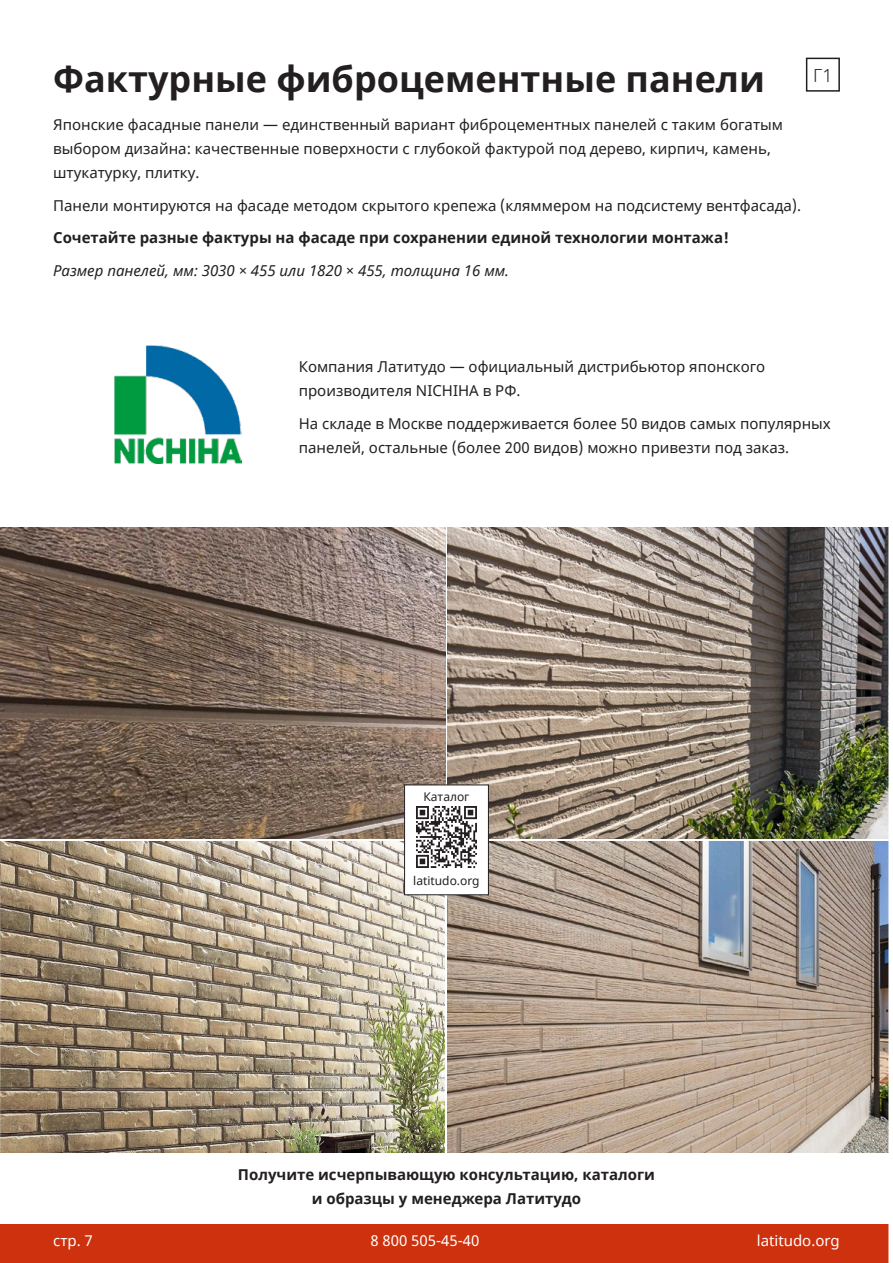
<style>
.page{position:relative;width:893px;height:1263px;background:#fff}
.page>*{position:absolute;margin:0;border:0;box-sizing:border-box;transform-origin:0 0}
.Заголовок_страницы{font:700 36px "Noto Sans";color:#231f20}
.горючесть_черная{font:300 18px "Noto Sans";color:#231f20}
.Обычный_текст{font:15px/24px "Noto Sans";color:#231f20}
.Обычный_текст-2{font:700 15px/24px "Noto Sans";color:#231f20;text-align:center}
.Обычный_текст-3{font:italic 15px "Noto Sans";color:#231f20}
.Обычный_текст-4{font:15px "Noto Sans";color:#fff}
.Заголовок_страницы-2{font:12px "Noto Sans";color:#231f20}
</style>
<div class="page">
<div style="left:0;top:1225px;width:893px;height:38px;background:#cd310d"></div>
<img style="left:0;top:527px;width:445px;height:312px">
<img style="left:0;top:841px;width:445px;height:311px">
<img style="left:448px;top:527px;width:440px;height:312px">
<img style="left:448px;top:841px;width:440px;height:311px">
<img style="left:115px;top:346px;width:126px;height:117px">
<div style="left:888px;top:0;width:5px;height:1263px;background:#fff"></div>
<div style="left:806px;top:58px;width:34px;height:34px;border:2px solid #231f20"></div>
<div style="left:405px;top:785px;width:83px;height:110px;background:#fff"></div>
<div style="left:404px;top:784px;width:85px;height:111px;border:1px solid #231f20"></div>
<img style="left:416px;top:806px;width:61px;height:61px">
<p class="Заголовок_страницы" style="left:53px;top:53px;width:713px">Фактурные фиброцементные панели</p>
<p class="Обычный_текст" style="left:53px;top:113px;width:731px">Японские фасадные панели — единственный вариант фиброцементных панелей с таким богатым выбором дизайна: качественные поверхности с глубокой фактурой под дерево, кирпич, камень, штукатурку, плитку.</p>
<p class="Обычный_текст" style="left:53px;top:194px;width:750px">Панели монтируются на фасаде методом скрытого крепежа (кляммером на подсистему вентфасада).</p>
<p class="Обычный_текст-2" style="left:53px;top:226px;width:677px">Сочетайте разные фактуры на фасаде при сохранении единой технологии монтажа!</p>
<p class="Обычный_текст-3" style="left:53px;top:260px;width:457px">Размер панелей, мм: 3030 × 455 или 1820 × 455, толщина 16 мм.</p>
<p class="горючесть_черная" style="left:813px;top:63px;width:21px">Г1</p>
<p class="Обычный_текст" style="left:299px;top:355px;width:468px">Компания Латитудо — официальный дистрибьютор японского производителя NICHIHA в РФ.</p>
<p class="Обычный_текст" style="left:299px;top:412px;width:534px">На складе в Москве поддерживается более 50 видов самых популярных панелей, остальные (более 200 видов) можно привезти под заказ.</p>
<p class="Заголовок_страницы-2" style="left:423px;top:789px;width:47px">Каталог</p>
<p class="Заголовок_страницы-2" style="left:413px;top:872px;width:68px">latitudo.org</p>
<p class="Обычный_текст-2" style="left:238px;top:1162px;width:419px">Получите исчерпывающую консультацию, каталоги и образцы у менеджера Латитудо</p>
<p class="Обычный_текст-4" style="left:53px;top:1230px;width:41px">стр. 7</p>
<p class="Обычный_текст-4" style="left:370px;top:1230px;width:110px">8 800 505-45-40</p>
<p class="Обычный_текст-4" style="left:757px;top:1230px;width:84px">latitudo.org</p>
</div>
